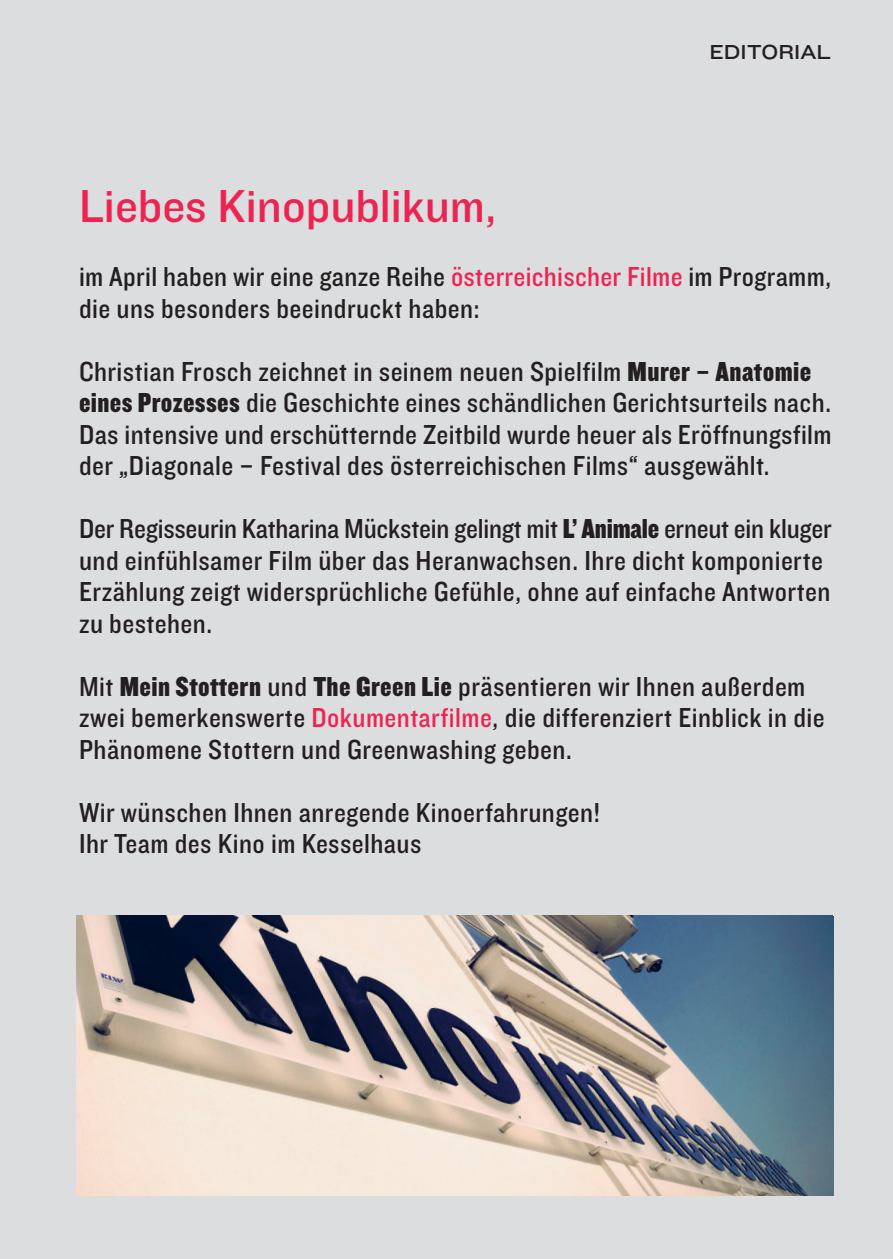
<style>
.page{position:relative;width:893px;height:1259px;background:#dcdddf}
.page>*{position:absolute;margin:0;border:0;box-sizing:border-box;transform-origin:0 0}
.t1{font:48px "Knockout HTF31 Junior Middlewt";color:#ed2452}
.t2{font:28.5px/31.5px "Knockout HTF30 Junior Welterwt";letter-spacing:.015em;color:#231f20}
.t3{font:21px "Knockout HTF33 Junior Heviwt";color:#231f20}
.s1{color:#ed2452}
.s2{font-family:"Knockout HTF70 Full Welterwt"}
</style>
<div class="page">
<img style="left:77px;top:915px;width:756px;height:280px">
<p class="t3" style="left:709px;top:45px;width:123px">EDITORIAL</p>
<h1 class="t1" style="left:79px;top:190px;width:419px">Liebes Kinopublikum,</h1>
<p class="t2" style="left:79px;top:263px;width:754px">im April haben wir eine ganze Reihe <span class="s1">österreichischer Filme</span> im Programm, die uns besonders beeindruckt haben:</p>
<p class="t2" style="left:79px;top:358px;width:754px">Christian Frosch zeichnet in seinem neuen Spielfilm <span class="s2">Murer – Anatomie eines Prozesses</span> die Geschichte eines schändlichen Gerichtsurteils nach.<br>Das intensive und erschütternde Zeitbild wurde heuer als Eröffnungsfilm der „Diagonale – Festival des österreichischen Films“ ausgewählt.</p>
<p class="t2" style="left:79px;top:515px;width:754px">Der Regisseurin Katharina Mückstein gelingt mit <span class="s2">L’ Animale</span> erneut ein kluger und einfühlsamer Film über das Heranwachsen. Ihre dicht komponierte Erzählung zeigt widersprüchliche Gefühle, ohne auf einfache Antworten zu bestehen.</p>
<p class="t2" style="left:79px;top:673px;width:747px">Mit <span class="s2">Mein Stottern</span> und <span class="s2">The Green Lie</span> präsentieren wir Ihnen außerdem zwei bemerkenswerte <span class="s1">Dokumentarfilme</span>, die differenziert Einblick in die<br>Phänomene Stottern und Greenwashing geben.</p>
<p class="t2" style="left:79px;top:799px;width:522px">Wir wünschen Ihnen anregende Kinoerfahrungen!<br>Ihr Team des Kino im Kesselhaus</p>
</div>
